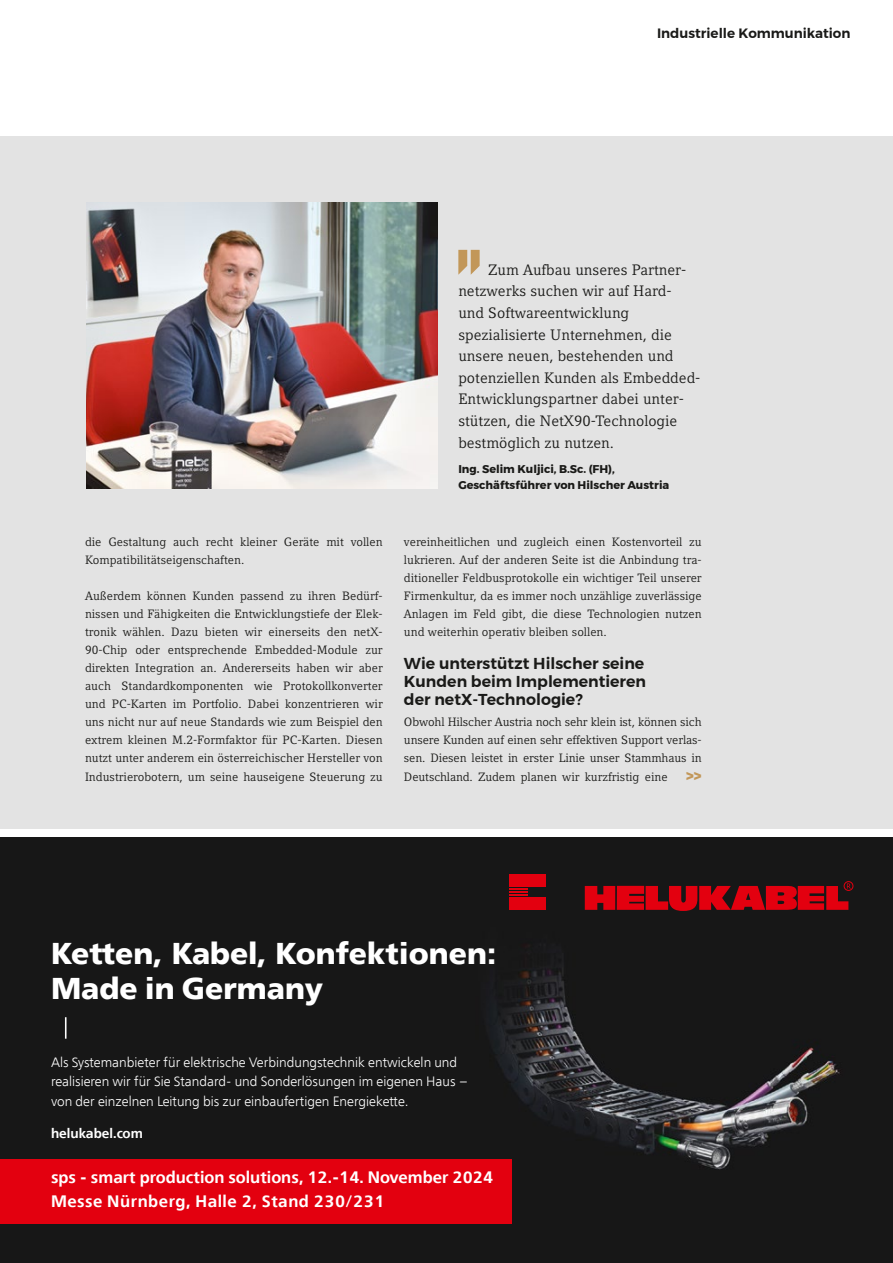
<style>
.page{position:relative;width:893px;height:1263px;background:#fff}
.page>*{position:absolute;margin:0;border:0;box-sizing:border-box;transform-origin:0 0}
.t1{font:700 30px/34.5px "Free Set";color:#fff}
.t2{font:600 16.5px/24px "Free Set";color:#fff}
.t3{font:600 15.75px/18px "Montserrat";color:#1a1a18;text-align:justify}
.t4{font:15px/21.6px "Compatil Letter LT Pro";color:#1a1a18}
.t5{font:900 15px "Montserrat";color:#c29759}
.t6{font:300 13.5px/19.5px "Free Set";color:#fff}
.t7{font:600 13.5px "Montserrat";color:#1a1a18}
.t8{font:600 13.5px "Free Set";color:#fff}
.t9{font:12px/18px "Compatil Letter LT Pro";color:#1a1a18;text-align:justify}
.t10{font:700 11.25px/15.8px "Montserrat";color:#1a1a18}
</style>
<div class="page">
<hr style="left:0;top:136px;width:1px;height:1063px;background:#e3e3e3">
<div style="left:0;top:136px;width:893px;height:693px;background:#e3e3e3"></div>
<img style="left:86px;top:203px;width:351px;height:286px">
<svg style="left:458px;top:250px;width:22px;height:25px"></svg>
<div style="left:0;top:837px;width:893px;height:426px;background:#171717"></div>
<img style="left:403px;top:945px;width:437px;height:279px">
<svg style="left:509px;top:888px;width:19px;height:8px"></svg>
<div style="left:509px;top:874px;width:37px;height:12px;background:#e3000f"></div>
<div style="left:509px;top:897px;width:37px;height:13px;background:#e3000f"></div>
<div style="left:844px;top:881px;width:9px;height:10px;border:1px solid #e3000f;border-radius:50%"></div>
<svg style="left:585px;top:883px;width:266px;height:28px"></svg>
<hr style="left:65px;top:1017px;width:2px;height:22px;background:#fff">
<div style="left:0;top:1159px;width:511px;height:64px;background:#e3000f"></div>
<p class="t7" style="left:657px;top:23px;width:195px">Industrielle Kommunikation</p>
<p class="t9" style="left:85px;top:533px;width:299px">die Gestaltung auch recht kleiner Geräte mit vollen<br>Kompatibilitätseigenschaften.</p>
<p class="t9" style="left:85px;top:587px;width:299px">Außerdem können Kunden passend zu ihren Bedürf&shy;nissen und Fähigkeiten die Entwicklungstiefe der Elek&shy;tronik wählen. Dazu bieten wir einerseits den netX-90-Chip oder entsprechende Embedded-Module zur direkten Integration an. Andererseits haben wir aber auch Standardkomponenten wie Protokollkonverter und PC-Karten im Portfolio. Dabei konzentrieren wir uns nicht nur auf neue Standards wie zum Beispiel den extrem kleinen M.2-Formfaktor für PC-Karten. Diesen nutzt unter anderem ein österreichischer Hersteller von Industrierobotern, um seine hauseigene Steuerung zu</p>
<p class="t4" style="left:458px;top:259px;width:244px;text-indent:30px">Zum Aufbau unseres Partner&shy;netzwerks suchen wir auf Hard&shy;und Softwareentwicklung spezialisierte Unternehmen, die unsere neuen, bestehenden und potenziellen Kunden als Embedded-<br>Entwicklungspartner dabei unter&shy;stützen, die NetX90-Technologie bestmöglich zu nutzen.</p>
<p class="t10" style="left:458px;top:461px;width:212px">Ing. Selim Kuljici, B.Sc. (FH),<br>Geschäftsführer von Hilscher Austria</p>
<p class="t9" style="left:404px;top:533px;width:299px">vereinheitlichen und zugleich einen Kostenvorteil zu lukrieren. Auf der anderen Seite ist die Anbindung tra&shy;ditioneller Feldbusprotokolle ein wichtiger Teil unserer Firmenkultur, da es immer noch unzählige zuverlässige Anlagen im Feld gibt, die diese Technologien nutzen und weiterhin operativ bleiben sollen.</p>
<h3 class="t3" style="left:404px;top:655px;width:244px">Wie unterstützt Hilscher seine Kunden beim Implementieren der netX-Technologie?</h3>
<p class="t9" style="left:404px;top:713px;width:299px">Obwohl Hilscher Austria noch sehr klein ist, können sich unsere Kunden auf einen sehr effektiven Support verlas&shy;sen. Diesen leistet in erster Linie unser Stammhaus in Deutschland. Zudem planen wir kurzfristig eine</p>
<p class="t5" style="left:686px;top:763px;width:17px">&gt;&gt;</p>
<h1 class="t1" style="left:51px;top:935px;width:447px">Ketten, Kabel, Konfektionen:<br>Made in Germany</h1>
<p class="t6" style="left:51px;top:1052px;width:419px">Als Systemanbieter für elektrische Verbindungstechnik entwickeln und realisieren wir für Sie Standard- und Sonderlösungen im eigenen Haus – von der einzelnen Leitung bis zur einbaufertigen Energiekette.</p>
<p class="t8" style="left:51px;top:1124px;width:93px">helukabel.com</p>
<h2 class="t2" style="left:51px;top:1165px;width:444px">sps - smart production solutions, 12.-14. November 2024<br>Messe Nürnberg, Halle 2, Stand 230/231</h2>
</div>
